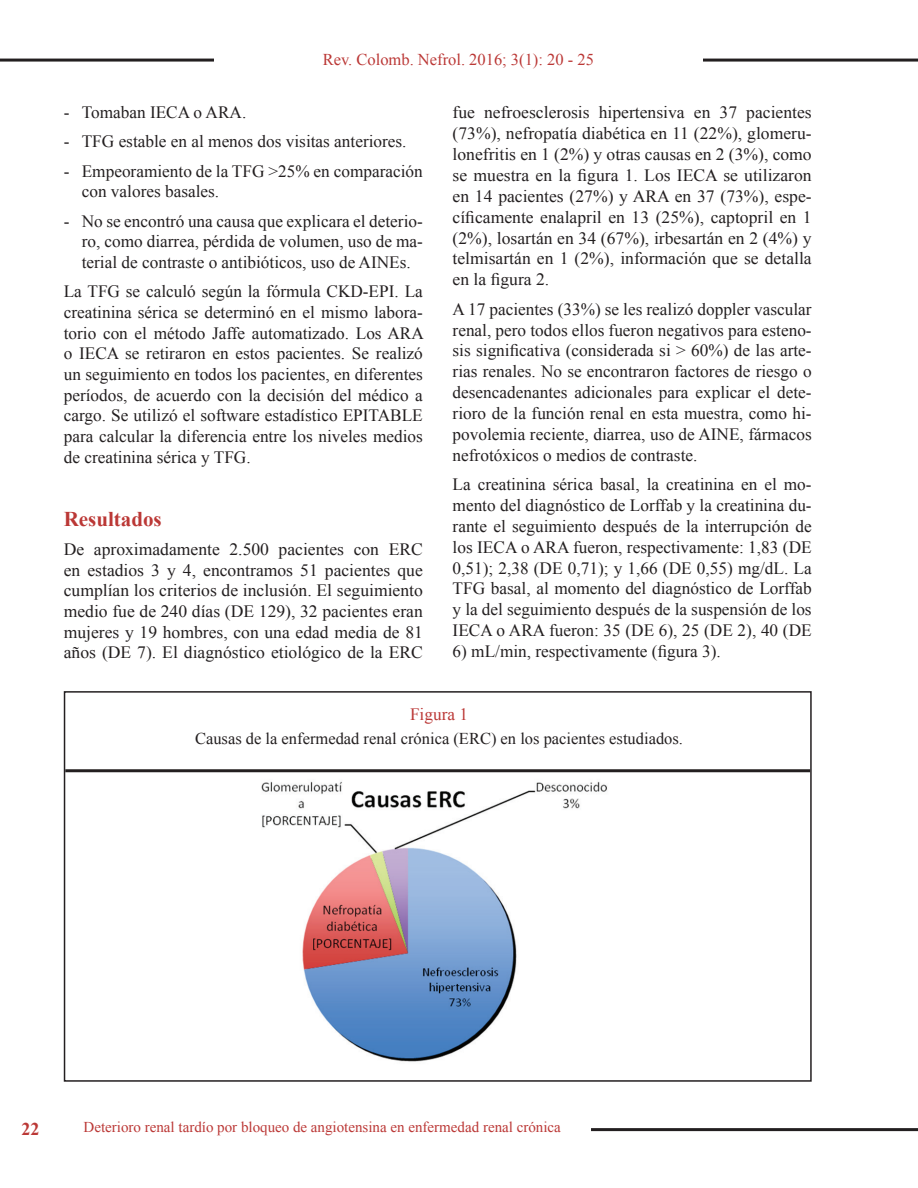
<style>
.page{position:relative;width:918px;height:1188px;background:#fff}
.page>*{position:absolute;margin:0;border:0;box-sizing:border-box;transform-origin:0 0}
.t1{font:700 21px "Times New Roman";color:#bb3836}
.t2{font:700 18px "Times New Roman";color:#bb3836}
.t3{font:17.25px/20.9px "Times New Roman";color:#231f20;text-align:justify}
.t4{font:17.25px "Times New Roman";color:#bb3836}
.t5{font:16.5px "Times New Roman";color:#231f20}
.t6{font:16.5px "Times New Roman";color:#bb3836}
.t7{font:15px "Times New Roman";color:#bb3836}
.s1{font-style:inherit}
</style>
<div class="page">
<hr style="left:0;top:59px;width:918px;height:3px;background:#231f20">
<div style="left:214px;top:53px;width:489px;height:19px;background:#fff"></div>
<hr style="left:591px;top:1128px;width:327px;height:3px;background:#231f20">
<div style="left:64px;top:691px;width:748px;height:391px;border:2px solid #231f20"></div>
<hr style="left:65px;top:769px;width:745px;height:3px;background:#231f20">
<img style="left:261px;top:781px;width:346px;height:281px">
<p class="t6" style="left:323px;top:48px;width:273px">Rev. Colomb. Nefrol. <span class="s1">2016; 3(1): 20 - 25</span></p>
<p class="t3" style="left:64px;top:102px;width:184px">- Tomaban IECA o ARA.</p>
<p class="t3" style="left:64px;top:131px;width:344px">- TFG estable en al menos dos visitas anteriores.</p>
<p class="t3" style="left:82px;top:160px;width:343px;text-indent:-18px">- Empeoramiento de la TFG &gt;25% en comparación con valores basales.</p>
<p class="t3" style="left:82px;top:210px;width:343px;text-indent:-18px">- No se encontró una causa que explicara el deterio&shy;ro, como diarrea, pérdida de volumen, uso de ma&shy;terial de contraste o antibióticos, uso de AINEs.</p>
<p class="t3" style="left:64px;top:281px;width:362px">La TFG se calculó según la fórmula CKD-EPI. La creatinina sérica se determinó en el mismo labora&shy;torio con el método Jaffe automatizado. Los ARA o IECA se retiraron en estos pacientes. Se realizó un seguimiento en todos los pacientes, en diferentes períodos, de acuerdo con la decisión del médico a cargo. Se utilizó el software estadístico EPITABLE para calcular la diferencia entre los niveles medios de creatinina sérica y TFG.</p>
<p class="t1" style="left:64px;top:504px;width:100px">Resultados</p>
<p class="t3" style="left:64px;top:538px;width:361px">De aproximadamente 2.500 pacientes con ERC en estadios 3 y 4, encontramos 51 pacientes que cumplían los criterios de inclusión. El seguimiento medio fue de 240 días (DE 129), 32 pacientes eran mujeres y 19 hombres, con una edad media de 81 años (DE 7). El diagnóstico etiológico de la ERC</p>
<p class="t3" style="left:453px;top:102px;width:361px">fue nefroesclerosis hipertensiva en 37 pacientes (73%), nefropatía diabética en 11 (22%), glomeru&shy;lonefritis en 1 (2%) y otras causas en 2 (3%), como se muestra en la figura 1. Los IECA se utilizaron en 14 pacientes (27%) y ARA en 37 (73%), espe&shy;cíficamente enalapril en 13 (25%), captopril en 1 (2%), losartán en 34 (67%), irbesartán en 2 (4%) y telmisartán en 1 (2%), información que se detalla en la figura 2.</p>
<p class="t3" style="left:453px;top:298px;width:361px">A 17 pacientes (33%) se les realizó doppler vascular renal, pero todos ellos fueron negativos para esteno&shy;sis significativa (considerada si &gt; 60%) de las arte&shy;rias renales. No se encontraron factores de riesgo o desencadenantes adicionales para explicar el dete&shy;rioro de la función renal en esta muestra, como hi&shy;povolemia reciente, diarrea, uso de AINE, fármacos nefrotóxicos o medios de contraste.</p>
<p class="t3" style="left:453px;top:474px;width:361px">La creatinina sérica basal, la creatinina en el mo&shy;mento del diagnóstico de Lorffab y la creatinina du&shy;rante el seguimiento después de la interrupción de los IECA o ARA fueron, respectivamente: 1,83 (DE 0,51); 2,38 (DE 0,71); y 1,66 (DE 0,55) mg/dL. La TFG basal, al momento del diagnóstico de Lorffab y la del seguimiento después de la suspensión de los IECA o ARA fueron: 35 (DE 6), 25 (DE 2), 40 (DE</p>
<p class="t3" style="left:453px;top:641px;width:270px">6) mL/min, respectivamente (figura 3).</p>
<p class="t4" style="left:410px;top:703px;width:59px">Figura 1</p>
<p class="t5" style="left:195px;top:728px;width:490px">Causas de la enfermedad renal crónica (ERC) en los pacientes estudiados.</p>
<p class="t2" style="left:21px;top:1117px;width:19px">22</p>
<p class="t7" style="left:84px;top:1117px;width:479px">Deterioro renal tardío por bloqueo de angiotensina en enfermedad renal crónica</p>
</div>
